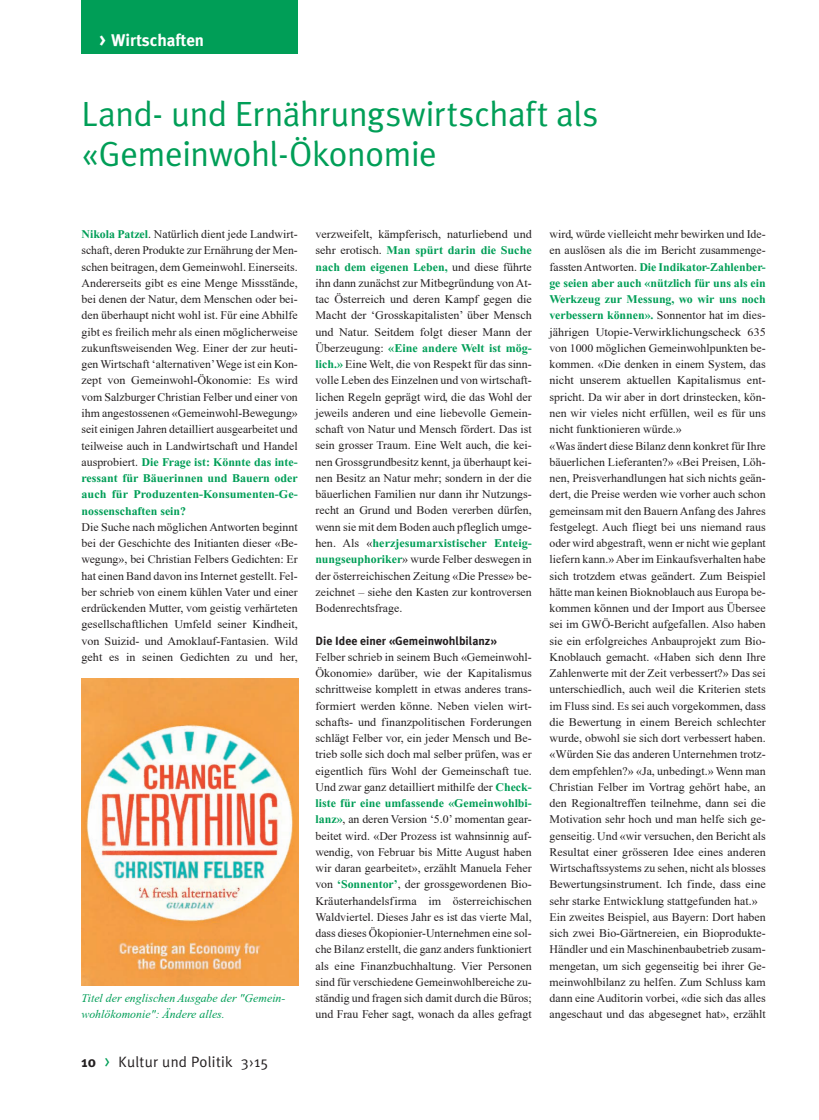
<style>
.page{position:relative;width:819px;height:1120px;background:#fff}
.page>*{position:absolute;margin:0;border:0;box-sizing:border-box;transform-origin:0 0}
.t1{font:35px/40px "Meta Plus Normal";letter-spacing:-.01em;color:#009e57}
.t2{font:700 16.88px "Meta Plus";color:#fff}
.t3{font:15px "Meta Plus Normal";letter-spacing:.02em;color:#231f20}
.t4{font:11.88px/16.2px "Times New Roman";color:#231f20;text-align:justify}
.t5{font:italic 11.88px/16.2px "Times New Roman";color:#009e57}
.t6{font:700 11.88px "Meta Plus";color:#231f20}
.s1{font-size:21.88px}
.s2{font-weight:700;color:#009e57}
.s3{font-family:"Meta Plus";font-weight:700}
.s4{font-size:20px;color:#009e57}
</style>
<div class="page">
<div style="left:81px;top:0;width:217px;height:53px;background:#009e57"></div>
<img style="left:81px;top:678px;width:217px;height:308px">
<h2 class="t2" style="left:99px;top:30px;width:187px"><span class="s1">›</span> Aus den Arbeitsgruppen</h2>
<h2 class="t2" style="left:111px;top:30px;width:94px">Wirtschaften</h2>
<h1 class="t1" style="left:81px;top:93px;width:518px">Land- und Ernährungswirtschaft als «Gemeinwohl-Ökonomie</h1>
<p class="t4" style="left:81px;top:226px;width:218px"><span class="s2">Nikola Patzel</span>. Natürlich dient jede Landwirt&shy;schaft, deren Produkte zur Ernährung der Men&shy;schen beitragen, dem Gemeinwohl. Einerseits.<br>Andererseits gibt es eine Menge Missstände, bei denen der Natur, dem Menschen oder bei&shy;den überhaupt nicht wohl ist. Für eine Abhilfe gibt es freilich mehr als einen möglicherweise zukunftsweisenden Weg. Einer der zur heuti&shy;gen Wirtschaft ‘alternativen’ Wege ist ein Kon&shy;zept von Gemeinwohl-Ökonomie: Es wird vom Salzburger Christian Felber und einer von ihm angestossenen «Gemeinwohl-Bewegung» seit einigen Jahren detailliert ausgearbeitet und teilweise auch in Landwirtschaft und Handel ausprobiert. <span class="s2">Die Frage ist: Könnte das inte&shy;ressant für Bäuerinnen und Bauern oder auch für Produzenten-Konsumenten-Ge&shy;nossenschaften sein?</span></p>
<p class="t4" style="left:81px;top:519px;width:218px">Die Suche nach möglichen Antworten beginnt bei der Geschichte des Initianten dieser «Be&shy;wegung», bei Christian Felbers Gedichten: Er hat einen Band davon ins Internet gestellt. Fel&shy;ber schrieb von einem kühlen Vater und einer erdrückenden Mutter, vom geistig verhärteten gesellschaftlichen Umfeld seiner Kindheit, von Suizid- und Amoklauf-Fantasien. Wild geht es in seinen Gedichten zu und her,</p>
<p class="t5" style="left:81px;top:990px;width:205px">Titel der englischen Ausgabe der "Gemein&shy;wohlökomonie": Ändere alles.</p>
<p class="t3" style="left:81px;top:1053px;width:188px"><span class="s3">10</span> <span class="s4">›</span> Kultur und Politik 3›15</p>
<p class="t4" style="left:315px;top:226px;width:218px">verzweifelt, kämpferisch, naturliebend und sehr erotisch. <span class="s2">Man spürt darin die Suche nach dem eigenen Leben,</span> und diese führte ihn dann zunächst zur Mitbegründung von At&shy;tac Österreich und deren Kampf gegen die Macht der ‘Grosskapitalisten’ über Mensch und Natur. Seitdem folgt dieser Mann der Überzeugung: <span class="s2">«Eine andere Welt ist mög&shy;lich.»</span> Eine Welt, die von Respekt für das sinn&shy;volle Leben des Einzelnen und von wirtschaft&shy;lichen Regeln geprägt wird, die das Wohl der jeweils anderen und eine liebevolle Gemein&shy;schaft von Natur und Mensch fördert. Das ist sein grosser Traum. Eine Welt auch, die kei&shy;nen Grossgrundbesitz kennt, ja überhaupt kei&shy;nen Besitz an Natur mehr; sondern in der die bäuerlichen Familien nur dann ihr Nutzungs&shy;recht an Grund und Boden vererben dürfen, wenn sie mit dem Boden auch pfleglich umge&shy;hen. Als «<span class="s2">herzjesumarxistischer Enteig&shy;nungseuphoriker</span>» wurde Felber deswegen in der österreichischen Zeitung «Die Presse» be&shy;zeichnet – siehe den Kasten zur kontroversen Bodenrechtsfrage.</p>
<p class="t6" style="left:315px;top:633px;width:183px">Die Idee einer «Gemeinwohlbilanz»</p>
<p class="t4" style="left:315px;top:649px;width:218px">Felber schrieb in seinem Buch «Gemeinwohl-Ökonomie» darüber, wie der Kapitalismus schrittweise komplett in etwas anderes trans&shy;formiert werden könne. Neben vielen wirt&shy;schafts- und finanzpolitischen Forderungen schlägt Felber vor, ein jeder Mensch und Be&shy;trieb solle sich doch mal selber prüfen, was er eigentlich fürs Wohl der Gemeinschaft tue.<br>Und zwar ganz detailliert mithilfe der <span class="s2">Check&shy;liste für eine umfassende «Gemeinwohlbi&shy;lanz»</span>, an deren Version ‘5.0’ momentan gear&shy;beitet wird. «Der Prozess ist wahnsinnig auf&shy;wendig, von Februar bis Mitte August haben wir daran gearbeitet», erzählt Manuela Feher von <span class="s2">‘Sonnentor’</span>, der grossgewordenen Bio-Kräuterhandelsfirma im österreichischen Waldviertel. Dieses Jahr es ist das vierte Mal, dass dieses Ökopionier-Unternehmen eine sol&shy;che Bilanz erstellt, die ganz anders funktioniert als eine Finanzbuchhaltung. Vier Personen sind für verschiedene Gemeinwohlbereiche zu&shy;ständig und fragen sich damit durch die Büros; und Frau Feher sagt, wonach da alles gefragt</p>
<p class="t4" style="left:549px;top:226px;width:218px;text-align:left">wird, würde vielleicht mehr bewirken und Ide&shy;en auslösen als die im Bericht zusammenge&shy;fassten Antworten. <span class="s2">Die Indikator-Zahlenber&shy;ge seien aber auch «nützlich für uns als ein Werkzeug zur Messung, wo wir uns noch verbessern können».</span> Sonnentor hat im dies&shy;jährigen Utopie-Verwirklichungscheck 635 von 1000 möglichen Gemeinwohlpunkten be&shy;kommen. «Die denken in einem System, das nicht unserem aktuellen Kapitalismus ent&shy;spricht. Da wir aber in dort drinstecken, kön&shy;nen wir vieles nicht erfüllen, weil es für uns nicht funktionieren würde.»<br>«Was ändert diese Bilanz denn konkret für Ihre bäuerlichen Lieferanten?» «Bei Preisen, Löh&shy;nen, Preisverhandlungen hat sich nichts geän&shy;dert, die Preise werden wie vorher auch schon gemeinsam mit den Bauern Anfang des Jahres festgelegt. Auch fliegt bei uns niemand raus oder wird abgestraft, wenn er nicht wie geplant liefern kann.» Aber im Einkaufsverhalten habe sich trotzdem etwas geändert. Zum Beispiel hätte man keinen Bioknoblauch aus Europa be&shy;kommen können und der Import aus Übersee sei im GWÖ-Bericht aufgefallen. Also haben sie ein erfolgreiches Anbauprojekt zum Bio-Knoblauch gemacht. «Haben sich denn Ihre Zahlenwerte mit der Zeit verbessert?» Das sei unterschiedlich, auch weil die Kriterien stets im Fluss sind. Es sei auch vorgekommen, dass die Bewertung in einem Bereich schlechter wurde, obwohl sie sich dort verbessert haben. «Würden Sie das anderen Unternehmen trotz&shy;dem empfehlen?» «Ja, unbedingt.» Wenn man Christian Felber im Vortrag gehört habe, an den Regionaltreffen teilnehme, dann sei die Motivation sehr hoch und man helfe sich ge&shy;genseitig. Und «wir versuchen, den Bericht als Resultat einer grösseren Idee eines anderen Wirtschaftssystems zu sehen, nicht als blosses Bewertungsinstrument. Ich finde, dass eine sehr starke Entwicklung stattgefunden hat.» Ein zweites Beispiel, aus Bayern: Dort haben sich zwei Bio-Gärtnereien, ein Bioprodukte-Händler und ein Maschinenbaubetrieb zusam&shy;mengetan, um sich gegenseitig bei ihrer Ge&shy;meinwohlbilanz zu helfen. Zum Schluss kam dann eine Auditorin vorbei, «die sich das alles angeschaut und das abgesegnet hat», erzählt</p>
</div>
